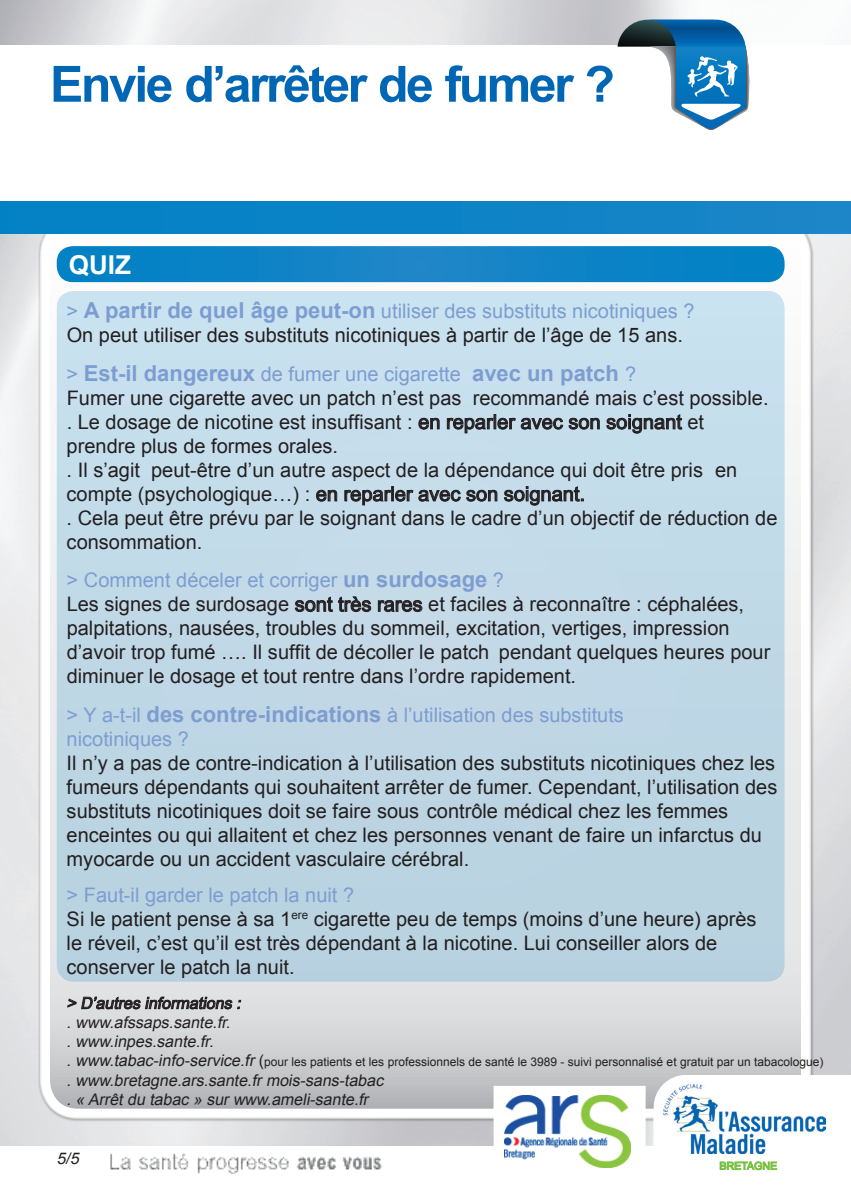
<style>
.page{position:relative;width:851px;height:1191px;background:#fff}
.page>*{position:absolute;margin:0;border:0;box-sizing:border-box;transform-origin:0 0}
.t1{font:700 50px "Arial";letter-spacing:-.05em;color:#0166b3}
.t2{font:700 26px "Arial";color:#fff}
.t3{font:700 22px "Arial";color:#7d9dd1}
.t4{font:20px/24px "Arial";color:#231f20}
.t5{font:20px/24px "Arial";color:#7d9dd1}
.t6{font:italic 16px/19.2px "Arial";color:#231f20}
.t7{font:12px "Arial";color:#231f20}
.t8{font:10.6px "Arial";color:#78c042}
.s1{color:#7d9dd1}
.s2{font-weight:700;font-size:22px;color:#7d9dd1}
.s3{font-weight:400;font-size:20px}
.s4{font-weight:700;font-size:22px}
.s5{font-style:italic;font-size:16px}
.s6{font-size:16px}
</style>
<div class="page">
<img style="left:0;top:0;width:850px;height:1145px">
<img style="left:110px;top:1153px;width:272px;height:20px">
<div style="left:38px;top:215px;width:775px;height:906px;background:#231f20;opacity:.75"></div>
<div style="left:0;top:45px;width:850px;height:172px;background:#fff"></div>
<svg style="left:617px;top:20px;width:132px;height:110px"></svg>
<div style="left:0;top:201px;width:850px;height:32px;background:linear-gradient(to right,#0180c5,#1a85c7)"></div>
<svg style="left:57px;top:246px;width:727px;height:36px;background:#1084c6"></svg>
<div style="left:822px;top:1075px;width:28px;height:116px;background:#fff"></div>
<div style="left:654px;top:1075px;width:63px;height:64px;background:#fff;border-radius:50%"></div>
<div style="left:687px;top:1075px;width:142px;height:85px;background:#fff"></div>
<svg style="left:653px;top:1109px;width:173px;height:62px"></svg>
<img style="left:663px;top:1084px;width:162px;height:69px">
<div style="left:57px;top:291px;width:727px;height:690px;background:#c1d8e6;border-radius:17px"></div>
<svg style="left:418px;top:417px;width:21px;height:13px"></svg>
<div style="left:493px;top:414px;width:3px;height:15px;border:1px solid #231f20"></div>
<svg style="left:446px;top:417px;width:153px;height:16px"></svg>
<svg style="left:606px;top:414px;width:76px;height:20px"></svg>
<svg style="left:316px;top:489px;width:21px;height:13px"></svg>
<svg style="left:344px;top:486px;width:153px;height:19px"></svg>
<svg style="left:504px;top:486px;width:79px;height:20px"></svg>
<svg style="left:294px;top:596px;width:77px;height:16px"></svg>
<svg style="left:377px;top:600px;width:45px;height:12px"></svg>
<svg style="left:67px;top:994px;width:174px;height:24px;background:#b6b6b8"></svg>
<div style="left:493px;top:1085px;width:152px;height:88px;background:#fff"></div>
<img style="left:504px;top:1095px;width:127px;height:73px">
<h1 class="t1" style="left:50px;top:51px;width:566px">Envie d’arrêter de fumer ?</h1>
<h2 class="t2" style="left:69px;top:247px;width:64px">QUIZ</h2>
<p class="t4" style="left:67px;top:300px;width:629px"><span class="s1">&gt;</span> <span class="s2">A partir de quel âge peut-on</span> <span class="s1">utiliser des substituts nicotiniques ?<br></span>On peut utiliser des substituts nicotiniques à partir de l’âge de 15 ans.</p>
<p class="t3" style="left:67px;top:358px;width:571px"><span class="s3">&gt;</span> Est-il dangereux <span class="s3">de fumer une cigarette</span> avec un patch <span class="s3">?</span></p>
<p class="t4" style="left:67px;top:386px;width:712px">Fumer une cigarette avec un patch n’est pas recommandé mais c’est possible. . Le dosage de nicotine est insuffisant : en reparler avec son soignant et prendre plus de formes orales.<br>. Il s’agit peut-être d’un autre aspect de la dépendance qui doit être pris en compte (psychologique…) : en reparler avec son soignant.<br>. Cela peut être prévu par le soignant dans le cadre d’un objectif de réduction de consommation.</p>
<p class="t4" style="left:67px;top:568px;width:705px"><span class="s1">&gt; Comment déceler et corriger</span> <span class="s2">un surdosage</span> <span class="s1">?<br></span>Les signes de surdosage sont très rares et faciles à reconnaître : céphalées, palpitations, nausées, troubles du sommeil, excitation, vertiges, impression d’avoir trop fumé …. Il suffit de décoller le patch pendant quelques heures pour diminuer le dosage et tout rentre dans l’ordre rapidement.</p>
<p class="t5" style="left:67px;top:703px;width:558px">&gt; Y a-t-il <span class="s4">des contre-indications</span> à l’utilisation des substituts nicotiniques ?</p>
<p class="t4" style="left:67px;top:751px;width:712px">Il n’y a pas de contre-indication à l’utilisation des substituts nicotiniques chez les fumeurs dépendants qui souhaitent arrêter de fumer. Cependant, l’utilisation des substituts nicotiniques doit se faire sous contrôle médical chez les femmes enceintes ou qui allaitent et chez les personnes venant de faire un infarctus du myocarde ou un accident vasculaire cérébral.</p>
<p class="t4" style="left:67px;top:883px;width:691px"><span class="s1">&gt; Faut-il garder le patch la nuit ?<br></span>Si le patient pense à sa 1<sup>ere</sup> cigarette peu de temps (moins d’une heure) après le réveil, c’est qu’il est très dépendant à la nicotine. Lui conseiller alors de conserver le patch la nuit.</p>
<p class="t6" style="left:67px;top:993px;width:179px">&gt; D’autres informations : .www.afssaps.sante.fr. .www.inpes.sante.fr.</p>
<p class="t7" style="left:67px;top:1054px;width:758px"><span class="s5">.www.tabac-info-service.fr</span><span class="s6">(</span>pour les patients et les professionnels de santé le 3989 - suivi personnalisé et gratuit par un tabacologue)</p>
<p class="t6" style="left:67px;top:1070px;width:322px">.www.bretagne.ars.sante.frmois-sans-tabac .« Arrêtdu tabac » surwww.ameli-sante.fr</p>
<p class="t6" style="left:57px;top:1149px;width:27px">5/5</p>
<p class="t8" style="left:719px;top:1158px;width:59px">BRETAGNE</p>
</div>
